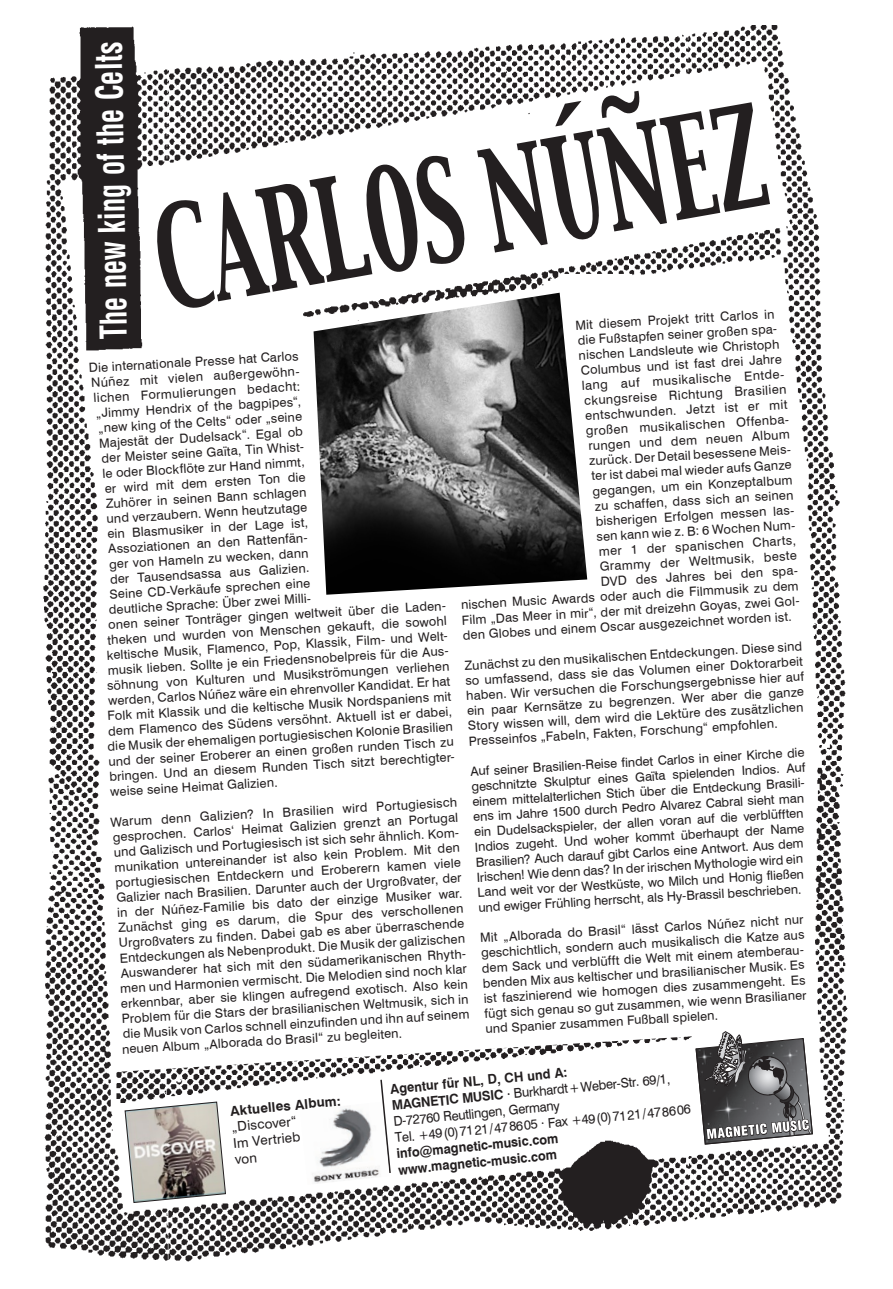
<style>
.page{position:relative;width:893px;height:1289px;background:#fff}
.page>*{position:absolute;margin:0;border:0;box-sizing:border-box;transform-origin:0 0}
.t1{font:124.05px "Capitals";color:#231f20;scale:.65 1}
.t2{font:700 condensed 36px "Helvetica";color:#fff;scale:.8 1}
.t3{font:700 13.5px/17.4px "Swiss 721 BT";color:#231f20;scale:.95 1}
.t4{font:13.5px/16.8px "Swiss 721 BT";color:#231f20;scale:.95 1}
.t5{font:13.5px/16.4px "Swiss 721 BT";color:#231f20}
.t6{font:700 13.5px "Swiss 721 BT";color:#231f20}
.t7{font:12.75px/15.1px "Swiss 721 BT";color:#231f20}
.s1{font-weight:500}
.s2{font-weight:400}
</style>
<div class="page">
<img style="left:43px;top:25px;width:805px;height:1237px">
<div style="left:105px;top:473px;width:16px;height:14px;background:#fff"></div>
<img style="left:314px;top:293px;width:273px;height:301px">
<div style="left:756px;top:1254px;width:42px;height:16px;background:#fff"></div>
<svg style="left:115px;top:1023px;width:699px;height:180px"></svg>
<img style="left:300px;top:1101px;width:89px;height:83px">
<h2 class="t2" style="left:92px;top:340px;width:374px;rotate:-91deg">The new king of the Celts</h2>
<p class="t7" style="left:88px;top:360px;width:211px;rotate:-3deg">Die internationale Presse hat Carlos</p>
<h1 class="t1" style="left:142px;top:178px;width:951px;rotate:-10deg">CARLOS NÚÑEZ</h1>
<p class="t7" style="left:575px;top:317px;width:201px;rotate:-3deg">Mit diesem Projekt tritt Carlos in</p>
<p class="t7" style="left:577px;top:332px;width:203px;rotate:-3deg">die Fußstapfen seiner großen spa-</p>
<p class="t7" style="left:578px;top:347px;width:203px;rotate:-3deg">nischen Landsleute wie Christoph</p>
<p class="t7" style="left:581px;top:362px;width:202px;rotate:-3deg">Columbus und ist fast drei Jahre</p>
<p class="t7" style="left:91px;top:375px;width:212px;rotate:-3deg">Núñez mit vielen außergewöhn-</p>
<p class="t7" style="left:581px;top:377px;width:206px;rotate:-3deg">lang auf musikalische Entde-</p>
<p class="t7" style="left:93px;top:390px;width:209px;rotate:-3deg">lichen Formulierungen bedacht:</p>
<p class="t7" style="left:584px;top:392px;width:204px;rotate:-3deg">ckungsreise Richtung Brasilien</p>
<p class="t7" style="left:96px;top:405px;width:207px;rotate:-3deg">„Jimmy Hendrix of the bagpipes“,</p>
<p class="t7" style="left:585px;top:407px;width:204px;rotate:-3deg">entschwunden. Jetzt ist er mit</p>
<p class="t7" style="left:98px;top:420px;width:206px;rotate:-3deg">„new king of the Celts“ oder „seine</p>
<p class="t7" style="left:586px;top:422px;width:207px;rotate:-3deg">großen musikalischen Offenba-</p>
<p class="t7" style="left:99px;top:435px;width:206px;rotate:-3deg">Majestät der Dudelsack“. Egal ob</p>
<p class="t7" style="left:588px;top:437px;width:203px;rotate:-3deg">rungen und dem neuen Album</p>
<p class="t7" style="left:101px;top:450px;width:206px;rotate:-3deg">der Meister seine Gaïta, Tin Whist-</p>
<p class="t7" style="left:589px;top:452px;width:206px;rotate:-3deg">zurück. Der Detail besessene Meis-</p>
<p class="t7" style="left:102px;top:465px;width:204px;rotate:-3deg">le oder Blockflöte zur Hand nimmt,</p>
<p class="t7" style="left:591px;top:468px;width:202px;rotate:-3deg">ter ist dabei mal wieder aufs Ganze</p>
<p class="t7" style="left:104px;top:480px;width:203px;rotate:-3deg">er wird mit dem ersten Ton die</p>
<p class="t7" style="left:592px;top:483px;width:202px;rotate:-3deg">gegangen, um ein Konzeptalbum</p>
<p class="t7" style="left:105px;top:495px;width:202px;rotate:-3deg">Zuhörer in seinen Bann schlagen</p>
<p class="t7" style="left:106px;top:510px;width:202px;rotate:-3deg">und verzaubern. Wenn heutzutage</p>
<p class="t7" style="left:594px;top:498px;width:200px;rotate:-3deg">zu schaffen, dass sich an seinen</p>
<p class="t7" style="left:595px;top:513px;width:203px;rotate:-3deg">bisherigen Erfolgen messen las-</p>
<p class="t7" style="left:107px;top:525px;width:203px;rotate:-3deg">ein Blasmusiker in der Lage ist,</p>
<p class="t7" style="left:596px;top:528px;width:203px;rotate:-3deg">sen kann wie z. B: 6 Wochen Num-</p>
<p class="t7" style="left:108px;top:540px;width:203px;rotate:-3deg">Assoziationen an den Rattenfän-</p>
<p class="t7" style="left:599px;top:543px;width:199px;rotate:-3deg">mer 1 der spanischen Charts,</p>
<p class="t7" style="left:109px;top:556px;width:201px;rotate:-3deg">ger von Hameln zu wecken, dann</p>
<p class="t7" style="left:599px;top:558px;width:199px;rotate:-3deg">Grammy der Weltmusik, beste</p>
<p class="t7" style="left:600px;top:573px;width:201px;rotate:-3deg">DVD des Jahres bei den spa-</p>
<p class="t7" style="left:110px;top:571px;width:201px;rotate:-3deg">der Tausendsassa aus Galizien.</p>
<p class="t7" style="left:109px;top:586px;width:203px;rotate:-3deg">Seine CD-Verkäufe sprechen eine</p>
<p class="t7" style="left:461px;top:596px;width:340px;rotate:-3deg">nischen Music Awards oder auch die Filmmusik zu dem</p>
<p class="t7" style="left:108px;top:601px;width:206px;rotate:-3deg">deutliche Sprache: Über zwei Milli-</p>
<p class="t7" style="left:461px;top:611px;width:342px;rotate:-3deg">Film „Das Meer in mir“, der mit dreizehn Goyas, zwei Gol-</p>
<p class="t7" style="left:108px;top:616px;width:342px;rotate:-3deg">onen seiner Tonträger gingen weltweit über die Laden-</p>
<p class="t7" style="left:462px;top:626px;width:331px;rotate:-3deg">den Globes und einem Oscar ausgezeichnet worden ist.</p>
<p class="t7" style="left:464px;top:657px;width:340px;rotate:-3deg">Zunächst zu den musikalischen Entdeckungen. Diese sind so umfassend, dass sie das Volumen einer Doktorarbeit haben. Wir versuchen die Forschungsergebnisse hier auf ein paar Kernsätze zu begrenzen. Wer aber die ganze Story wissen will, dem wird die Lektüre des zusätzlichen Presseinfos „Fabeln, Fakten, Forschung“ empfohlen.</p>
<p class="t7" style="left:470px;top:762px;width:337px;rotate:-3deg">Auf seiner Brasilien-Reise findet Carlos in einer Kirche die geschnitzte Skulptur eines Gaïta spielenden Indios. Auf einem mittelalterlichen Stich über die Entdeckung Brasili&shy;ens im Jahre 1500 durch Pedro Alvarez Cabral sieht man ein Dudelsackspieler, der allen voran auf die verblüfften Indios zugeht. Und woher kommt überhaupt der Name Brasilien? Auch darauf gibt Carlos eine Antwort. Aus dem Irischen! Wie denn das? In der irischen Mythologie wird ein Land weit vor der Westküste, wo Milch und Honig fließen und ewiger Frühling herrscht, als Hy-Brassil beschrieben.</p>
<p class="t7" style="left:480px;top:929px;width:326px;rotate:-3deg">Mit „Alborada do Brasil“ lässt Carlos Núñez nicht nur geschichtlich, sondern auch musikalisch die Katze aus dem Sack und verblüfft die Welt mit einem atemberau&shy;benden Mix aus keltischer und brasilianischer Musik. Es ist faszinierend wie homogen dies zusammengeht. Es fügt sich genau so gut zusammen, wie wenn Brasilianer und Spanier zusammen Fußball spielen.</p>
<p class="t7" style="left:107px;top:631px;width:341px;rotate:-3deg">theken und wurden von Menschen gekauft, die sowohl</p>
<p class="t7" style="left:107px;top:646px;width:345px;rotate:-3deg">keltische Musik, Flamenco, Pop, Klassik, Film- und Welt-</p>
<p class="t7" style="left:107px;top:661px;width:345px;rotate:-3deg">musik lieben. Sollte je ein Friedensnobelpreis für die Aus-</p>
<p class="t7" style="left:107px;top:677px;width:344px;rotate:-3deg">söhnung von Kulturen und Musikströmungen verliehen</p>
<p class="t7" style="left:108px;top:692px;width:344px;rotate:-3deg">werden, Carlos Núñez wäre ein ehrenvoller Kandidat. Er hat</p>
<p class="t7" style="left:107px;top:707px;width:346px;rotate:-3deg">Folk mit Klassik und die keltische Musik Nordspaniens mit</p>
<p class="t7" style="left:108px;top:722px;width:346px;rotate:-3deg">dem Flamenco des Südens versöhnt. Aktuell ist er dabei,</p>
<p class="t7" style="left:107px;top:737px;width:347px;rotate:-3deg">die Musik der ehemaligen portugiesischen Kolonie Brasilien</p>
<p class="t7" style="left:108px;top:752px;width:347px;rotate:-3deg">und der seiner Eroberer an einen großen runden Tisch zu</p>
<p class="t7" style="left:109px;top:768px;width:350px;rotate:-3deg">bringen. Und an diesem Runden Tisch sitzt berechtigter-</p>
<p class="t7" style="left:110px;top:783px;width:169px;rotate:-3deg">weise seine Heimat Galizien.</p>
<p class="t7" style="left:110px;top:813px;width:352px;rotate:-3deg">Warum denn Galizien? In Brasilien wird Portugiesisch gesprochen. Carlos‘ Heimat Galizien grenzt an Portugal und Galizisch und Portugiesisch ist sich sehr ähnlich. Kom&shy;munikation untereinander ist also kein Problem. Mit den portugiesischen Entdeckern und Eroberern kamen viele Galizier nach Brasilien. Darunter auch der Urgroßvater, der in der Núñez-Familie bis dato der einzige Musiker war.<br>Zunächst ging es darum, die Spur des verschollenen Urgroßvaters zu finden. Dabei gab es aber überraschende Entdeckungen als Nebenprodukt. Die Musik der galizischen Auswanderer hat sich mit den südamerikanischen Rhyth&shy;men und Harmonien vermischt. Die Melodien sind noch klar erkennbar, aber sie klingen aufregend exotisch. Also kein Problem für die Stars der brasilianischen Weltmusik, sich in die Musik von Carlos schnell einzufinden und ihn auf seinem neuen Album „Alborada do Brasil“ zu begleiten.</p>
<p class="t6" style="left:230px;top:1102px;width:112px;rotate:-5deg">Aktuelles Album:</p>
<p class="t5" style="left:231px;top:1118px;width:69px;rotate:-5deg">„Discover“<br>Im Vertrieb von</p>
<p class="t3" style="left:389px;top:1080px;width:295px;rotate:-6deg">Agentur für NL, D, CH und A:<br>Magnetic Music <span class="s1">·</span> <span class="s2">Burkhardt+Weber-Str. 69/1,</span></p>
<p class="t4" style="left:393px;top:1113px;width:314px;rotate:-6deg">D-72760 Reutlingen, Germany<br>Tel. +49(0)7121/478605 · Fax +49(0)7121/478606</p>
<p class="t3" style="left:396px;top:1146px;width:172px;line-height:16.2px;rotate:-6deg">info@magnetic-music.com www.magnetic-music.com</p>
</div>
